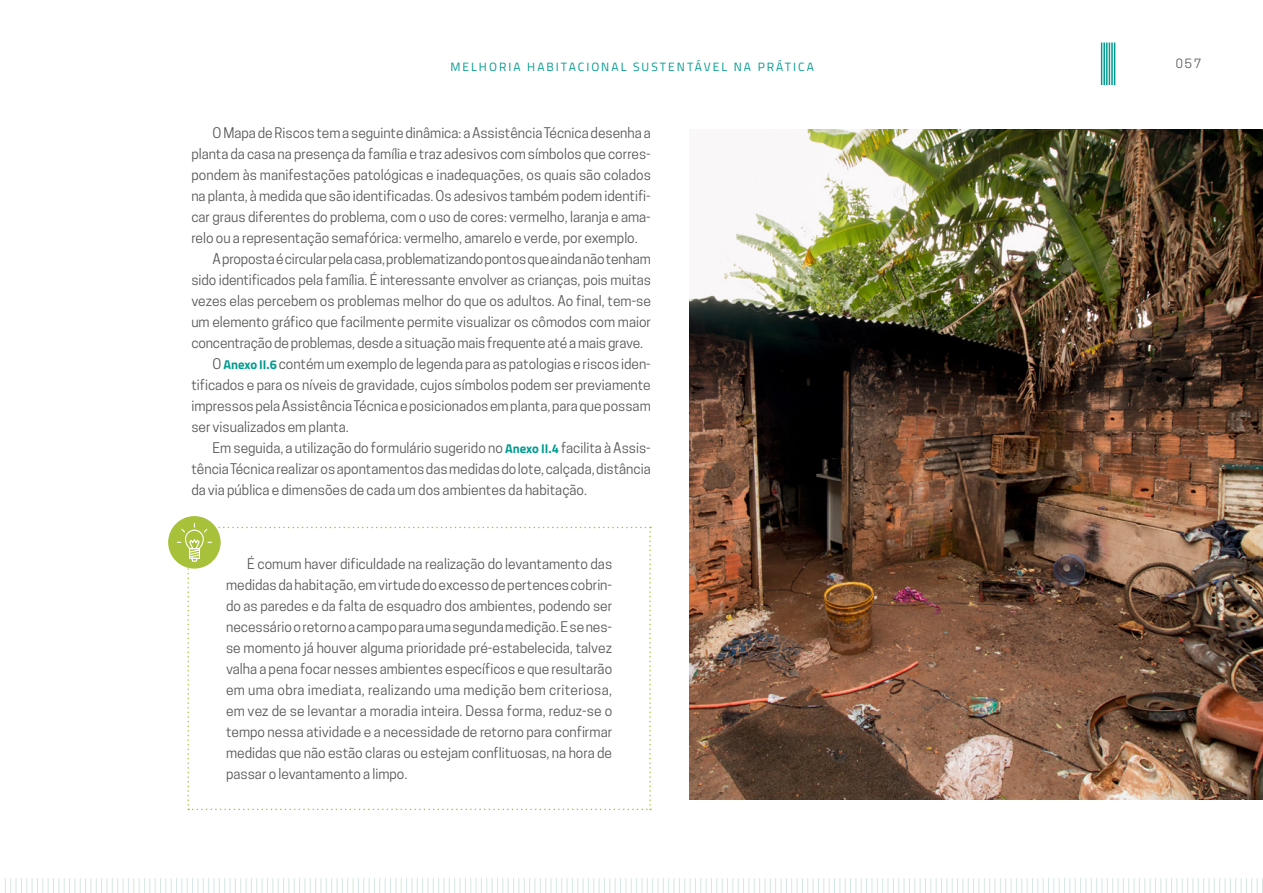
<style>
.page{position:relative;width:1263px;height:893px;background:#fff}
.page>*{position:absolute;margin:0;border:0;box-sizing:border-box;transform-origin:0 0}
.t1{font:13.8px/21px "Cooper Hewitt";color:#575756;text-align:justify}
.t2{font:12px "Titillium Web";letter-spacing:.17em;color:#009b8f}
.t3{font:12px "Cooper Hewitt";color:#575756}
.s1{font-family:"Titillium Web";font-weight:700;font-size:12.75px;color:#009b8f}
</style>
<div class="page">
<div style="left:168px;top:516px;width:53px;height:53px;background:#a7c13b;border-radius:50%"></div>
<svg style="left:176px;top:522px;width:475px;height:288px"></svg>
<hr style="left:1114px;top:43px;width:1px;height:42px;background:#009b8f">
<hr style="left:1111px;top:43px;width:2px;height:42px;background:#009b8f">
<hr style="left:1109px;top:43px;width:1px;height:42px;background:#009b8f">
<hr style="left:1106px;top:43px;width:1px;height:42px;background:#009b8f">
<hr style="left:1103px;top:43px;width:2px;height:42px;background:#009b8f">
<hr style="left:1101px;top:43px;width:1px;height:42px;background:#009b8f">
<svg style="left:5px;top:878px;width:1258px;height:15px"></svg>
<img style="left:689px;top:129px;width:574px;height:671px">
<p class="t2" style="left:450px;top:58px;width:365px">MELHORIA HABITACIONAL SUSTENTÁVEL NA PRÁTICA</p>
<p class="t3" style="left:1176px;top:57px;width:27px">057</p>
<p class="t1" style="left:213px;top:122px;width:440px">O Mapa de Riscos tem a seguinte dinâmica: a Assistência Técnica desenha a</p>
<p class="t1" style="left:191px;top:143px;width:461px">planta da casa na presença da família e traz adesivos com símbolos que corres-</p>
<p class="t1" style="left:191px;top:164px;width:461px">pondem às manifestações patológicas e inadequações, os quais são colados</p>
<p class="t1" style="left:191px;top:185px;width:461px">na planta, à medida que são identificadas. Os adesivos também podem identifi-</p>
<p class="t1" style="left:191px;top:206px;width:461px">car graus diferentes do problema, com o uso de cores: vermelho, laranja e ama-</p>
<p class="t1" style="left:191px;top:227px;width:448px">relo ou a representação semafórica: vermelho, amarelo e verde, por exemplo.</p>
<p class="t1" style="left:213px;top:248px;width:440px">A proposta é circular pela casa, problematizando pontos que ainda não tenham</p>
<p class="t1" style="left:191px;top:269px;width:461px">sido identificados pela família. É interessante envolver as crianças, pois muitas</p>
<p class="t1" style="left:191px;top:290px;width:461px">vezes elas percebem os problemas melhor do que os adultos. Ao final, tem-se</p>
<p class="t1" style="left:191px;top:311px;width:461px">um elemento gráfico que facilmente permite visualizar os cômodos com maior</p>
<p class="t1" style="left:191px;top:332px;width:453px">concentração de problemas, desde a situação mais frequente até a mais grave.</p>
<p class="t1" style="left:213px;top:353px;width:440px">O <span class="s1">Anexo II.6</span> contém um exemplo de legenda para as patologias e riscos iden-</p>
<p class="t1" style="left:191px;top:374px;width:461px">tificados e para os níveis de gravidade, cujos símbolos podem ser previamente</p>
<p class="t1" style="left:191px;top:395px;width:461px">impressos pela Assistência Técnica e posicionados em planta, para que possam</p>
<p class="t1" style="left:191px;top:416px;width:159px">ser visualizados em planta.</p>
<p class="t1" style="left:213px;top:437px;width:440px">Em seguida, a utilização do formulário sugerido no <span class="s1">Anexo II.4</span> facilita à Assis-</p>
<p class="t1" style="left:191px;top:458px;width:461px">tência Técnica realizar os apontamentos das medidas do lote, calçada, distância</p>
<p class="t1" style="left:191px;top:479px;width:397px">da via pública e dimensões de cada um dos ambientes da habitação.</p>
<p class="t1" style="left:226px;top:553px;width:388px;text-indent:21px">É comum haver dificuldade na realização do levantamento das medidas da habitação, em virtude do excesso de pertences cobrin&shy;do as paredes e da falta de esquadro dos ambientes, podendo ser necessário o retorno a campo para uma segunda medição. E se nes&shy;se momento já houver alguma prioridade pré-estabelecida, talvez valha a pena focar nesses ambientes específicos e que resultarão em uma obra imediata, realizando uma medição bem criteriosa, em vez de se levantar a moradia inteira. Dessa forma, reduz-se o tempo nessa atividade e a necessidade de retorno para confirmar medidas que não estão claras ou estejam conflituosas, na hora de passar o levantamento a limpo.</p>
</div>
